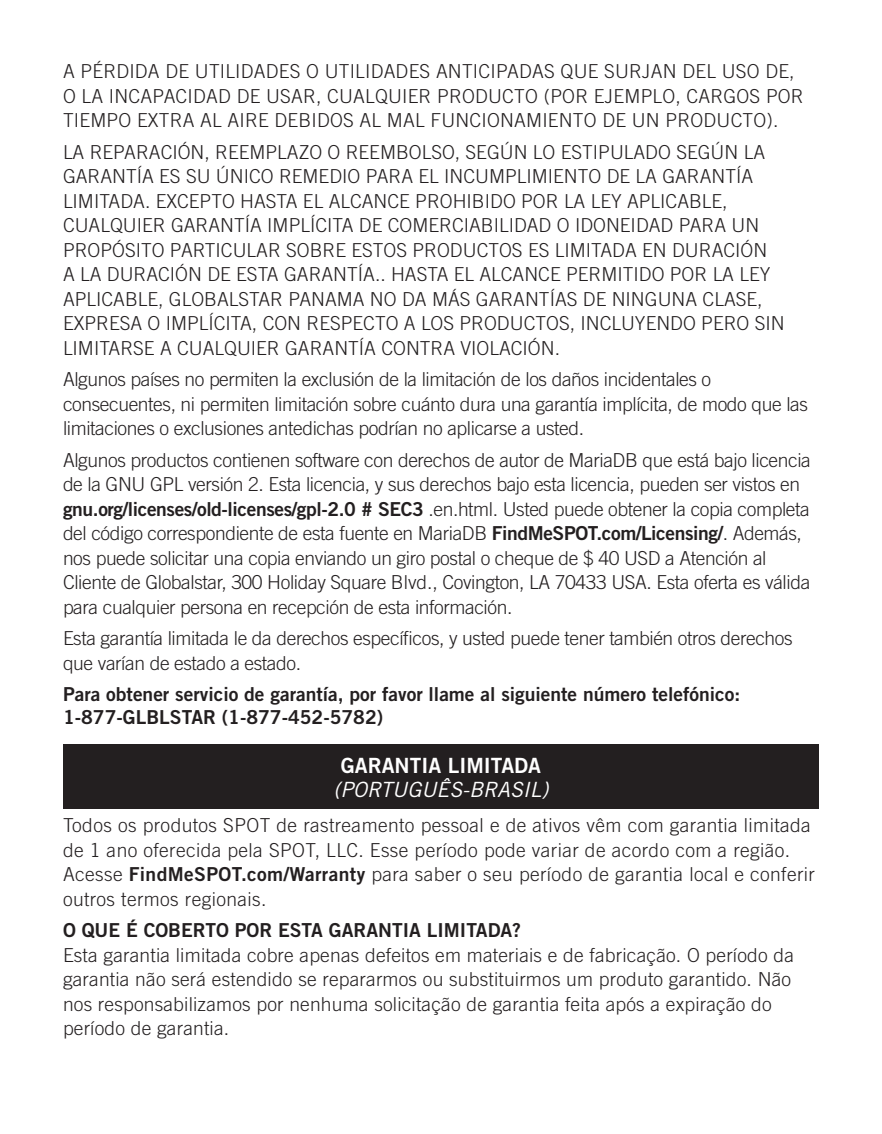
<style>
.page{position:relative;width:882px;height:1134px;background:#fff}
.page>*{position:absolute;margin:0;border:0;box-sizing:border-box;transform-origin:0 0}
.t1{font:italic 21px "Trade Gothic";color:#fff}
.t2{font:21px "Trade Gothic Bold Two";color:#fff}
.t3{font:300 19.25px/24.5px "Trade Gothic";color:#231f20}
.t4{font:300 19.25px/24.5px "Trade Gothic";letter-spacing:-.02em;color:#231f20}
.t5{font:300 19.25px/24.5px "Trade Gothic";letter-spacing:.02em;color:#231f20}
.t6{font:19.25px/22.8px "Trade Gothic Bold Two";color:#231f20}
.s1{font-family:"Trade Gothic Bold Two";font-weight:400}
</style>
<div class="page">
<div style="left:63px;top:744px;width:756px;height:64px;background:#231f20"></div>
<p class="t3" style="left:63px;top:59px;width:742px">A PÉRDIDA DE UTILIDADES O UTILIDADES ANTICIPADAS QUE SURJAN DEL USO DE,<br>O LA INCAPACIDAD DE USAR, CUALQUIER PRODUCTO (POR EJEMPLO, CARGOS POR<br>TIEMPO EXTRA AL AIRE DEBIDOS AL MAL FUNCIONAMIENTO DE UN PRODUCTO).</p>
<p class="t3" style="left:63px;top:139px;width:723px">LA REPARACIÓN, REEMPLAZO O REEMBOLSO, SEGÚN LO ESTIPULADO SEGÚN LA GARANTÍA ES SU ÚNICO REMEDIO PARA EL INCUMPLIMIENTO DE LA GARANTÍA LIMITADA. EXCEPTO HASTA EL ALCANCE PROHIBIDO POR LA LEY APLICABLE, CUALQUIER GARANTÍA IMPLÍCITA DE COMERCIABILIDAD O IDONEIDAD PARA UN PROPÓSITO PARTICULAR SOBRE ESTOS PRODUCTOS ES LIMITADA EN DURACIÓN<br>A LA DURACIÓN DE ESTA GARANTÍA.. HASTA EL ALCANCE PERMITIDO POR LA LEY APLICABLE, GLOBALSTAR PANAMA NO DA MÁS GARANTÍAS DE NINGUNA CLASE, EXPRESA O IMPLÍCITA, CON RESPECTO A LOS PRODUCTOS, INCLUYENDO PERO SIN LIMITARSE A CUALQUIER GARANTÍA CONTRA VIOLACIÓN.</p>
<p class="t4" style="left:63px;top:367px;width:747px">Algunos países no permiten la exclusión de la limitación de los daños incidentales o consecuentes, ni permiten limitación sobre cuánto dura una garantía implícita, de modo que las limitaciones o exclusiones antedichas podrían no aplicarse a usted.</p>
<p class="t4" style="left:63px;top:447px;width:749px">Algunos productos contienen software con derechos de autor de MariaDB que está bajo licencia de la GNU GPL versión 2. Esta licencia, y sus derechos bajo esta licencia, pueden ser vistos en</p>
<p class="t4" style="left:63px;top:496px;width:749px"><span class="s1">gnu.org/licenses/old-licenses/gpl-2.0 # SEC3</span> .en.html. Usted puede obtener la copia completa del código correspondiente de esta fuente en MariaDB <span class="s1">FindMeSPOT.com/Licensing/</span>. Además, nos puede solicitar una copia enviando un giro postal o cheque de $ 40 USD a Atención al Cliente de Globalstar, 300 Holiday Square Blvd., Covington, LA 70433 USA. Esta oferta es válida para cualquier persona en recepción de esta información.</p>
<p class="t4" style="left:63px;top:626px;width:731px">Esta garantía limitada le da derechos específicos, y usted puede tener también otros derechos que varían de estado a estado.</p>
<p class="t6" style="left:63px;top:683px;width:679px">Para obtener servicio de garantía, por favor llame al siguiente número telefónico:<br>1-877-GLBLSTAR (1-877-452-5782)</p>
<p class="t2" style="left:341px;top:752px;width:202px">GARANTIA LIMITADA</p>
<p class="t1" style="left:333px;top:777px;width:217px">(PORTUGUÊS-BRASIL)</p>
<p class="t5" style="left:63px;top:813px;width:753px">Todos os produtos SPOT de rastreamento pessoal e de ativos vêm com garantia limitada de 1 ano oferecida pela SPOT, LLC. Esse período pode variar de acordo com a região.<br>Acesse <span class="s1">FindMeSPOT.com/Warranty</span> para saber o seu período de garantia local e conferir outros termos regionais.</p>
<p class="t6" style="left:63px;top:919px;width:459px">O QUE É COBERTO POR ESTA GARANTIA LIMITADA?</p>
<p class="t3" style="left:63px;top:943px;width:733px">Esta garantia limitada cobre apenas defeitos em materiais e de fabricação. O período da garantia não será estendido se repararmos ou substituirmos um produto garantido. Não nos responsabilizamos por nenhuma solicitação de garantia feita após a expiração do período de garantia.</p>
</div>
